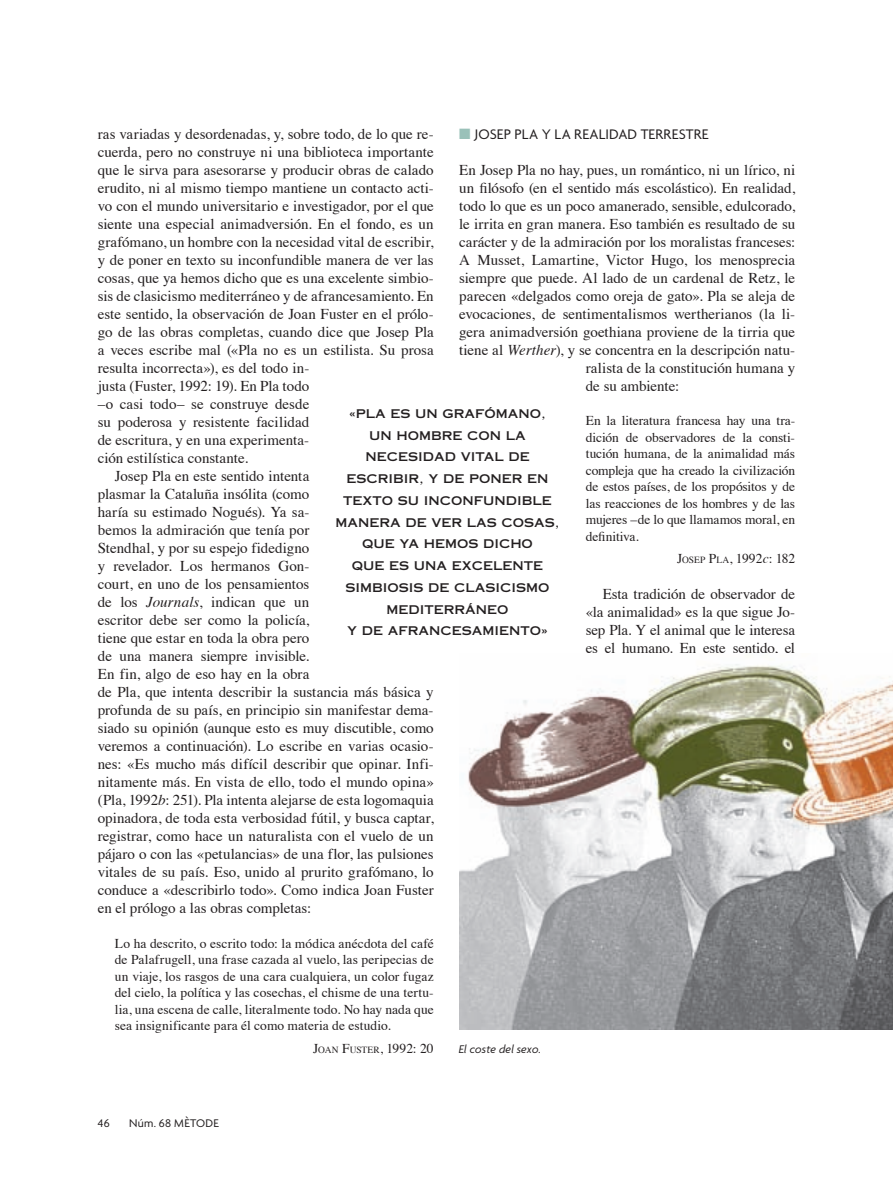
<style>
.page{position:relative;width:893px;height:1191px;background:#fff}
.page>*{position:absolute;margin:0;border:0;box-sizing:border-box;transform-origin:0 0}
.t1{font:15px/18px "Times";color:#231f20;text-align:justify}
.t2{font:15px "Agenda";letter-spacing:.01em;color:#231f20}
.t3{font:13.5px/16.5px "Times";color:#231f20;text-align:justify}
.t4{font:12px/21.8px "Copperplate Thirty One AB";color:#231f20;text-align:center}
.t5{font:italic 12px "Agenda";letter-spacing:.01em;color:#231f20}
.t6{font:12px "Agenda";letter-spacing:.02em;color:#231f20}
.s1{color:#9ac1b9}
.s2{font-style:italic}
.s3{font-size:9.45px}
</style>
<div class="page">
<img style="left:459px;top:664px;width:434px;height:366px">
<p class="t2" style="left:459px;top:128px;width:251px"><span class="s1">■</span> JOSEP PLA Y LA REALIDAD TERRESTRE</p>
<p class="t1" style="left:459px;top:162px;width:337px">En Josep Pla no hay, pues, un romántico, ni un lírico, ni</p>
<p class="t1" style="left:459px;top:180px;width:337px">un filósofo (en el sentido más escolástico). En realidad,</p>
<p class="t1" style="left:459px;top:198px;width:337px">todo lo que es un poco amanerado, sensible, edulcorado,</p>
<p class="t1" style="left:459px;top:216px;width:337px">le irrita en gran manera. Eso también es resultado de su</p>
<p class="t1" style="left:459px;top:234px;width:337px">carácter y de la admiración por los moralistas franceses:</p>
<p class="t1" style="left:459px;top:252px;width:337px">A Musset, Lamartine, Victor Hugo, los menosprecia</p>
<p class="t1" style="left:459px;top:270px;width:337px">siempre que puede. Al lado de un cardenal de Retz, le</p>
<p class="t1" style="left:459px;top:288px;width:337px">parecen «delgados como oreja de gato». Pla se aleja de</p>
<p class="t1" style="left:459px;top:306px;width:337px">evocaciones, de sentimentalismos wertherianos (la li-</p>
<p class="t1" style="left:459px;top:324px;width:337px">gera animadversión goethiana proviene de la tirria que</p>
<p class="t1" style="left:459px;top:342px;width:337px">tiene al <span class="s2">Werther</span>), y se concentra en la descripción natu-</p>
<p class="t1" style="left:586px;top:360px;width:211px">ralista de la constitución humana y</p>
<p class="t1" style="left:586px;top:378px;width:95px">de su ambiente:</p>
<p class="t3" style="left:586px;top:413px;width:211px">En la literatura francesa hay una tra&shy;dición de observadores de la consti&shy;tución humana, de la animalidad más compleja que ha creado la civilización de estos países, de los propósitos y de las reacciones de los hombres y de las mujeres –de lo que llamamos moral, en definitiva.</p>
<p class="t3" style="left:677px;top:551px;width:120px">J<span class="s3">OSEP</span> P<span class="s3">LA</span>, 1992<span class="s2">c</span>: 182</p>
<p class="t1" style="left:586px;top:586px;width:211px;text-indent:17px">Esta tradición de observador de «la animalidad» es la que sigue Jo&shy;sep Pla. Y el animal que le interesa es el humano. En este sentido, el</p>
<p class="t1" style="left:98px;top:126px;width:337px">ras variadas y desordenadas, y, sobre todo, de lo que re-</p>
<p class="t1" style="left:98px;top:144px;width:338px">cuerda, pero no construye ni una biblioteca importante</p>
<p class="t1" style="left:98px;top:162px;width:337px">que le sirva para asesorarse y producir obras de calado</p>
<p class="t1" style="left:98px;top:180px;width:337px">erudito, ni al mismo tiempo mantiene un contacto acti-</p>
<p class="t1" style="left:98px;top:198px;width:337px">vo con el mundo universitario e investigador, por el que</p>
<p class="t1" style="left:98px;top:216px;width:337px">siente una especial animadversión. En el fondo, es un</p>
<p class="t1" style="left:98px;top:234px;width:337px">grafómano, un hombre con la necesidad vital de escribir,</p>
<p class="t1" style="left:98px;top:252px;width:337px">y de poner en texto su inconfundible manera de ver las</p>
<p class="t1" style="left:98px;top:270px;width:337px">cosas, que ya hemos dicho que es una excelente simbio-</p>
<p class="t1" style="left:98px;top:288px;width:337px">sis de clasicismo mediterráneo y de afrancesamiento. En</p>
<p class="t1" style="left:98px;top:306px;width:337px">este sentido, la observación de Joan Fuster en el prólo-</p>
<p class="t1" style="left:98px;top:324px;width:337px">go de las obras completas, cuando dice que Josep Pla</p>
<p class="t1" style="left:98px;top:342px;width:337px">a veces escribe mal («Pla no es un estilista. Su prosa</p>
<p class="t1" style="left:98px;top:360px;width:213px">resulta incorrecta»), es del todo in-</p>
<p class="t1" style="left:98px;top:378px;width:213px">justa (Fuster, 1992: 19). En Pla todo</p>
<p class="t1" style="left:98px;top:396px;width:213px">–o casi todo– se construye desde</p>
<p class="t1" style="left:98px;top:414px;width:213px">su poderosa y resistente facilidad</p>
<p class="t1" style="left:98px;top:432px;width:213px">de escritura, y en una experimenta-</p>
<p class="t1" style="left:98px;top:450px;width:152px">ción estilística constante.</p>
<p class="t1" style="left:115px;top:468px;width:196px">Josep Pla en este sentido intenta</p>
<p class="t1" style="left:98px;top:486px;width:213px">plasmar la Cataluña insólita (como</p>
<p class="t1" style="left:98px;top:504px;width:213px">haría su estimado Nogués). Ya sa-</p>
<p class="t1" style="left:98px;top:522px;width:213px">bemos la admiración que tenía por</p>
<p class="t1" style="left:98px;top:540px;width:213px">Stendhal, y por su espejo fidedigno</p>
<p class="t1" style="left:98px;top:558px;width:213px">y revelador. Los hermanos Gon-</p>
<p class="t1" style="left:98px;top:576px;width:213px">court, en uno de los pensamientos</p>
<p class="t1" style="left:98px;top:594px;width:213px">de los <span class="s2">Journals</span>, indican que un</p>
<p class="t1" style="left:98px;top:612px;width:213px">escritor debe ser como la policía,</p>
<p class="t1" style="left:98px;top:630px;width:213px">tiene que estar en toda la obra pero</p>
<p class="t1" style="left:98px;top:648px;width:213px">de una manera siempre invisible.</p>
<p class="t1" style="left:98px;top:666px;width:213px">En fin, algo de eso hay en la obra</p>
<p class="t1" style="left:98px;top:684px;width:337px">de Pla, que intenta describir la sustancia más básica y</p>
<p class="t1" style="left:98px;top:702px;width:337px">profunda de su país, en principio sin manifestar dema-</p>
<p class="t1" style="left:98px;top:720px;width:337px">siado su opinión (aunque esto es muy discutible, como</p>
<p class="t1" style="left:98px;top:738px;width:337px">veremos a continuación). Lo escribe en varias ocasio-</p>
<p class="t1" style="left:98px;top:756px;width:337px">nes: «Es mucho más difícil describir que opinar. Infi-</p>
<p class="t1" style="left:98px;top:774px;width:338px">nitamente más. En vista de ello, todo el mundo opina»</p>
<p class="t1" style="left:98px;top:792px;width:337px">(Pla, 1992<span class="s2">b</span>: 251). Pla intenta alejarse de esta logomaquia</p>
<p class="t1" style="left:98px;top:810px;width:337px">opinadora, de toda esta verbosidad fútil, y busca captar,</p>
<p class="t1" style="left:98px;top:828px;width:338px">registrar, como hace un naturalista con el vuelo de un</p>
<p class="t1" style="left:98px;top:846px;width:337px">pájaro o con las «petulancias» de una flor, las pulsiones</p>
<p class="t1" style="left:98px;top:864px;width:337px">vitales de su país. Eso, unido al prurito grafómano, lo</p>
<p class="t1" style="left:98px;top:882px;width:337px">conduce a «describirlo todo». Como indica Joan Fuster</p>
<p class="t1" style="left:98px;top:900px;width:215px">en el prólogo a las obras completas:</p>
<p class="t3" style="left:115px;top:936px;width:320px">Lo ha descrito, o escrito todo: la módica anécdota del café de Palafrugell, una frase cazada al vuelo, las peripecias de un viaje, los rasgos de una cara cualquiera, un color fugaz del cielo, la política y las cosechas, el chisme de una tertu&shy;lia, una escena de calle, literalmente todo. No hay nada que sea insignificante para él como materia de estudio.</p>
<p class="t3" style="left:313px;top:1041px;width:122px">J<span class="s3">OAN</span> F<span class="s3">USTER</span>, 1992: 20</p>
<p class="t4" style="left:336px;top:403px;width:225px">«PLA ES UN GRAFÓMANO,<br>UN HOMBRE CON LA<br>NECESIDAD VITAL DE<br>ESCRIBIR, Y DE PONER EN<br>TEXTO SU INCONFUNDIBLE<br>MANERA DE VER LAS COSAS,<br>QUE YA HEMOS DICHO<br>QUE ES UNA EXCELENTE<br>SIMBIOSIS DE CLASICISMO<br>MEDITERRÁNEO<br>Y DE AFRANCESAMIENTO»</p>
<p class="t5" style="left:459px;top:1043px;width:84px">El coste del sexo.</p>
<p class="t6" style="left:98px;top:1118px;width:13px">46</p>
<p class="t6" style="left:129px;top:1118px;width:91px">Núm. 68 MÈTODE</p>
</div>
